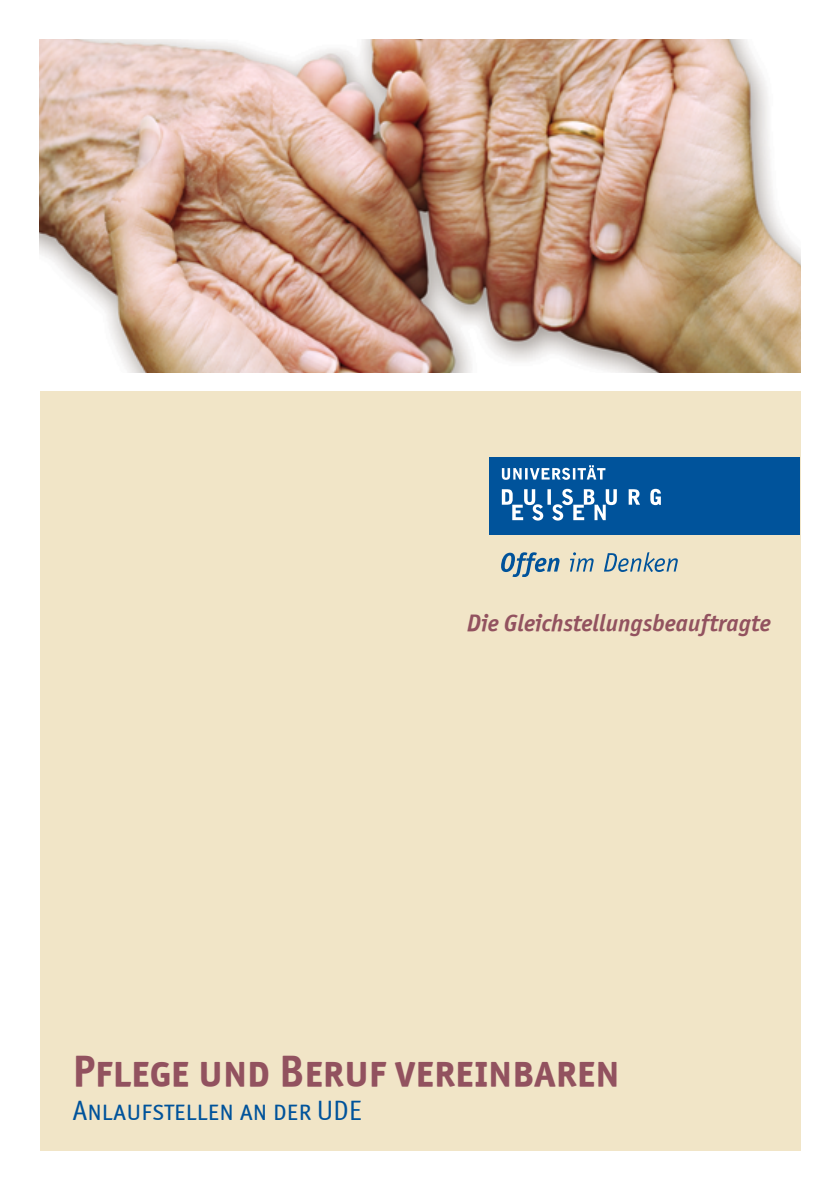
<style>
.page{position:relative;width:840px;height:1191px;background:#fff}
.page>*{position:absolute;margin:0;border:0;box-sizing:border-box;transform-origin:0 0}
.t1{font:44px "Officina San SCITCTT Bold";color:#92525f}
.t2{font:28px "Officina San SCITCTT Book";color:#00539b}
.t3{font:italic 24px "Officina Sans ITCTT Bold";color:#92525f}
</style>
<div class="page">
<div style="left:40px;top:391px;width:759px;height:760px;background:#f1e5c7"></div>
<svg style="left:501px;top:552px;width:58px;height:25px"></svg>
<svg style="left:570px;top:552px;width:23px;height:19px"></svg>
<svg style="left:604px;top:552px;width:73px;height:20px"></svg>
<div style="left:489px;top:457px;width:310px;height:77px;background:#00539b"></div>
<svg style="left:501px;top:489px;width:159px;height:31px"></svg>
<svg style="left:501px;top:465px;width:104px;height:15px"></svg>
<img style="left:40px;top:40px;width:759px;height:332px">
<p class="t3" style="left:466px;top:608px;width:305px">Die Gleichstellungsbeauftragte</p>
<h1 class="t1" style="left:72px;top:1044px;width:548px">Pflege und Beruf vereinbaren</h1>
<p class="t2" style="left:72px;top:1094px;width:291px">Anlaufstellen an der UDE</p>
</div>
